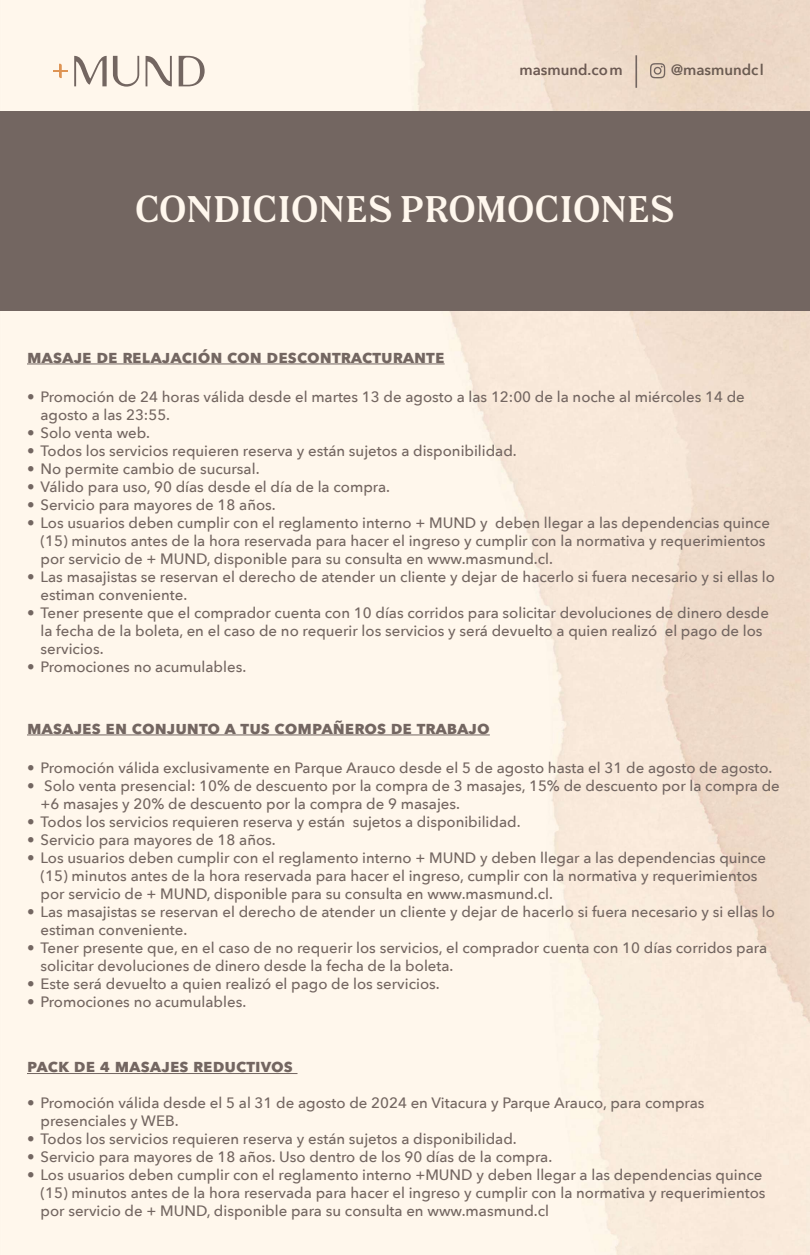
<style>
.page{position:relative;width:810px;height:1255px;background:#fff}
.page>*{position:absolute;margin:0;border:0;box-sizing:border-box;transform-origin:0 0}
.t1{font:700 36px "Nib Pro";letter-spacing:-.005em;color:#fff7ed}
.t2{font:700 18px "Avenir Next";color:#736661}
.t3{font:500 15px/18px "Avenir Next";color:#736661}
.t4{font:600 14.92px "Avenir Next";color:#6b5952}
.t5{font:600 14.92px "Avenir Next";color:#6b5c52}
</style>
<div class="page">
<img style="left:0;top:0;width:810px;height:1254px">
<svg style="left:113px;top:56px;width:26px;height:31px"></svg>
<svg style="left:179px;top:56px;width:26px;height:30px"></svg>
<svg style="left:74px;top:56px;width:33px;height:30px"></svg>
<svg style="left:146px;top:56px;width:26px;height:30px"></svg>
<svg style="left:53px;top:64px;width:14px;height:14px"></svg>
<hr style="left:635px;top:55px;width:2px;height:33px;background:#736661">
<svg style="left:650px;top:63px;width:15px;height:15px"></svg>
<div style="left:0;top:111px;width:810px;height:199px;background:#736661"></div>
<hr style="left:27px;top:363px;width:418px;height:1px;background:#736661">
<hr style="left:27px;top:734px;width:463px;height:1px;background:#736661">
<hr style="left:27px;top:1073px;width:271px;height:1px;background:#736661">
<p class="t4" style="left:519px;top:57px;width:105px">masmund.com</p>
<p class="t5" style="left:671px;top:57px;width:94px">@masmundcl</p>
<h1 class="t1" style="left:135px;top:186px;width:541px">CONDICIONES PROMOCIONES</h1>
<p class="t2" style="left:27px;top:341px;width:419px">Masaje de relajación con descontracturante</p>
<p class="t3" style="left:40px;top:387px;width:706px;text-indent:-14px">• Promoción de 24 horas válida desde el martes 13 de agosto a las 12:00 de la noche al miércoles 14 de agosto a las 23:55.</p>
<p class="t3" style="left:27px;top:423px;width:125px">• Solo venta web.</p>
<p class="t3" style="left:27px;top:441px;width:491px">• Todos los servicios requieren reserva y están sujetos a disponibilidad.</p>
<p class="t3" style="left:27px;top:459px;width:234px">• No permite cambio de sucursal.</p>
<p class="t3" style="left:27px;top:477px;width:365px">• Válido para uso, 90 días desde el día de la compra.</p>
<p class="t3" style="left:27px;top:495px;width:250px">• Servicio para mayores de 18 años.</p>
<p class="t3" style="left:40px;top:513px;width:731px;text-indent:-14px">• Los usuarios deben cumplir con el reglamento interno + MUND y deben llegar a las dependencias quince (15) minutos antes de la hora reservada para hacer el ingreso y cumplir con la normativa y requerimientos por servicio de + MUND, disponible para su consulta en www.masmund.cl.</p>
<p class="t3" style="left:40px;top:567px;width:736px;text-indent:-14px">• Las masajistas se reservan el derecho de atender un cliente y dejar de hacerlo si fuera necesario y si ellas lo estiman conveniente.</p>
<p class="t3" style="left:40px;top:603px;width:730px;text-indent:-14px">• Tener presente que el comprador cuenta con 10 días corridos para solicitar devoluciones de dinero desde la fecha de la boleta, en el caso de no requerir los servicios y será devuelto a quien realizó el pago de los servicios.</p>
<p class="t3" style="left:27px;top:657px;width:221px">• Promociones no acumulables.</p>
<p class="t2" style="left:27px;top:711px;width:464px">Masajes en conjunto a tus compañeros de trabajo</p>
<p class="t3" style="left:27px;top:758px;width:747px">• Promoción válida exclusivamente en Parque Arauco desde el 5 de agosto hasta el 31 de agosto de agosto.</p>
<p class="t3" style="left:40px;top:776px;width:741px;text-indent:-14px">• Solo venta presencial: 10% de descuento por la compra de 3 masajes, 15% de descuento por la compra de +6 masajes y 20% de descuento por la compra de 9 masajes.</p>
<p class="t3" style="left:27px;top:812px;width:495px">• Todos los servicios requieren reserva y están sujetos a disponibilidad.</p>
<p class="t3" style="left:27px;top:830px;width:250px">• Servicio para mayores de 18 años.</p>
<p class="t3" style="left:40px;top:848px;width:727px;text-indent:-14px">• Los usuarios deben cumplir con el reglamento interno + MUND y deben llegar a las dependencias quince (15) minutos antes de la hora reservada para hacer el ingreso, cumplir con la normativa y requerimientos por servicio de + MUND, disponible para su consulta en www.masmund.cl.</p>
<p class="t3" style="left:40px;top:902px;width:736px;text-indent:-14px">• Las masajistas se reservan el derecho de atender un cliente y dejar de hacerlo si fuera necesario y si ellas lo estiman conveniente.</p>
<p class="t3" style="left:40px;top:938px;width:728px;text-indent:-14px">• Tener presente que, en el caso de no requerir los servicios, el comprador cuenta con 10 días corridos para solicitar devoluciones de dinero desde la fecha de la boleta.</p>
<p class="t3" style="left:27px;top:974px;width:414px">• Este será devuelto a quien realizó el pago de los servicios.</p>
<p class="t3" style="left:27px;top:992px;width:221px">• Promociones no acumulables.</p>
<p class="t2" style="left:27px;top:1050px;width:268px">Pack de 4 masajes reductivos</p>
<p class="t3" style="left:40px;top:1093px;width:666px;text-indent:-14px">• Promoción válida desde el 5 al 31 de agosto de 2024 en Vitacura y Parque Arauco, para compras presenciales y WEB.</p>
<p class="t3" style="left:27px;top:1129px;width:491px">• Todos los servicios requieren reserva y están sujetos a disponibilidad.</p>
<p class="t3" style="left:27px;top:1147px;width:527px">• Servicio para mayores de 18 años. Uso dentro de los 90 días de la compra.</p>
<p class="t3" style="left:40px;top:1165px;width:727px;text-indent:-14px">• Los usuarios deben cumplir con el reglamento interno +MUND y deben llegar a las dependencias quince (15) minutos antes de la hora reservada para hacer el ingreso y cumplir con la normativa y requerimientos por servicio de + MUND, disponible para su consulta en www.masmund.cl</p>
</div>
